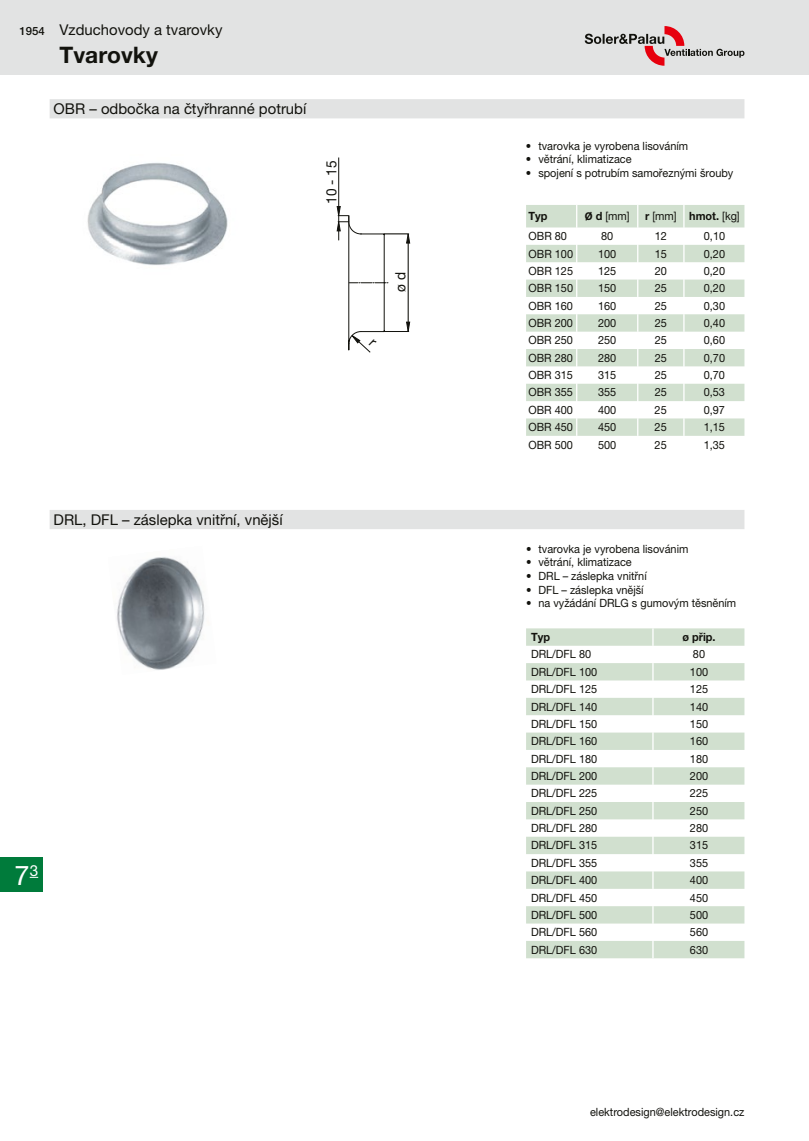
<style>
.page{position:relative;width:809px;height:1141px;background:#fff}
.page>*{position:absolute;margin:0;border:0;box-sizing:border-box;transform-origin:0 0}
.t1{font:27.12px "Helvetica Neue LT Pro";color:#fff}
.t2{font:700 22.75px "Helvetica Neue LT Pro";color:#12120d}
.t3{font:14.88px "Helvetica Neue LT Pro";color:#12120d}
.t4{font:14.17px "Helvetica Neue LT Pro";color:#12120d;scale:.96 1}
.t5{font:11.38px "Helvetica Neue LT Pro";color:#12120d;scale:.96 1}
.t6{font:700 11.38px "Helvetica Neue LT Pro";color:#12120d;scale:.96 1}
.s1{font-weight:500;font-size:11.38px}
.s2{font-family:"Myriad Pro";font-weight:700}
.s3{font-weight:700}
</style>
<div class="page">
<div style="left:0;top:0;width:809px;height:74px;background:#e2e3e3"></div>
<div style="left:0;top:858px;width:42px;height:34px;background:#007b3b"></div>
<svg style="left:584px;top:26px;width:160px;height:40px"></svg>
<div style="left:50px;top:99px;width:694px;height:19px;background:#e2e3e3"></div>
<img style="left:117px;top:557px;width:88px;height:113px">
<svg style="left:526px;top:628px;width:218px;height:330px;fill:#d6e3d4"></svg>
<svg style="left:652px;top:628px;width:1px;height:330px"></svg>
<div style="left:50px;top:510px;width:694px;height:19px;background:#e2e3e3"></div>
<svg style="left:526px;top:205px;width:218px;height:231px;fill:#d1e0cf"></svg>
<svg style="left:576px;top:205px;width:1px;height:231px"></svg>
<svg style="left:637px;top:205px;width:1px;height:231px"></svg>
<svg style="left:683px;top:205px;width:1px;height:231px"></svg>
<img style="left:87px;top:162px;width:141px;height:103px">
<hr style="left:338px;top:158px;width:1px;height:48px;background:#12120d">
<svg style="left:337px;top:206px;width:73px;height:147px"></svg>
<h3 class="t3" style="left:19px;top:21px;width:204px"><span class="s1">1954</span> Vzduchovody a tvarovky</h3>
<h2 class="t2" style="left:60px;top:41px;width:100px">Tvarovky</h2>
<h3 class="t3" style="left:54px;top:100px;width:254px">OBR – odbočka na čtyřhranné potrubí</h3>
<p class="t4" style="left:323px;top:204px;width:47px;rotate:-90deg">10 - 15</p>
<p class="t4" style="left:392px;top:292px;width:22px;rotate:-90deg">ø d</p>
<h3 class="t3" style="left:54px;top:511px;width:230px">DRL, DFL – záslepka vnitřní, vnější</h3>
<h1 class="t1" style="left:15px;top:859px;width:25px">7<sup>3</sup></h1>
<p class="t5" style="left:526px;top:139px;width:171px">• tvarovka je vyrobena lisováním</p>
<p class="t5" style="left:526px;top:153px;width:112px">• větrání, klimatizace</p>
<p class="t5" style="left:526px;top:166px;width:218px">• spojení s potrubím samořeznými šrouby</p>
<p class="t6" style="left:528px;top:209px;width:21px">Typ</p>
<p class="t5" style="left:585px;top:210px;width:48px"><span class="s2">Ø</span> <span class="s3">d</span> [mm]</p>
<p class="t5" style="left:645px;top:209px;width:100px"><span class="s3">r</span> [mm] <span class="s3">hmot.</span> [kg]</p>
<p class="t5" style="left:528px;top:229px;width:42px">OBR 80</p>
<p class="t5" style="left:601px;top:229px;width:14px">80</p>
<p class="t5" style="left:654px;top:229px;width:14px">12</p>
<p class="t5" style="left:704px;top:229px;width:24px">0,10</p>
<p class="t5" style="left:528px;top:247px;width:48px">OBR 100</p>
<p class="t5" style="left:598px;top:247px;width:20px">100</p>
<p class="t5" style="left:654px;top:247px;width:14px">15</p>
<p class="t5" style="left:704px;top:247px;width:24px">0,20</p>
<p class="t5" style="left:528px;top:264px;width:48px">OBR 125</p>
<p class="t5" style="left:598px;top:264px;width:20px">125</p>
<p class="t5" style="left:654px;top:264px;width:14px">20</p>
<p class="t5" style="left:704px;top:264px;width:24px">0,20</p>
<p class="t5" style="left:528px;top:281px;width:48px">OBR 150</p>
<p class="t5" style="left:598px;top:281px;width:20px">150</p>
<p class="t5" style="left:654px;top:281px;width:14px">25</p>
<p class="t5" style="left:703px;top:281px;width:24px">0,20</p>
<p class="t5" style="left:528px;top:299px;width:48px">OBR 160</p>
<p class="t5" style="left:598px;top:299px;width:20px">160</p>
<p class="t5" style="left:654px;top:299px;width:14px">25</p>
<p class="t5" style="left:703px;top:299px;width:24px">0,30</p>
<p class="t5" style="left:528px;top:316px;width:48px">OBR 200</p>
<p class="t5" style="left:598px;top:316px;width:20px">200</p>
<p class="t5" style="left:654px;top:316px;width:14px">25</p>
<p class="t5" style="left:703px;top:316px;width:24px">0,40</p>
<p class="t5" style="left:528px;top:334px;width:48px">OBR 250</p>
<p class="t5" style="left:598px;top:334px;width:20px">250</p>
<p class="t5" style="left:654px;top:334px;width:14px">25</p>
<p class="t5" style="left:703px;top:334px;width:24px">0,60</p>
<p class="t5" style="left:528px;top:351px;width:48px">OBR 280</p>
<p class="t5" style="left:598px;top:351px;width:20px">280</p>
<p class="t5" style="left:654px;top:351px;width:14px">25</p>
<p class="t5" style="left:703px;top:351px;width:24px">0,70</p>
<p class="t5" style="left:528px;top:368px;width:48px">OBR 315</p>
<p class="t5" style="left:598px;top:368px;width:20px">315</p>
<p class="t5" style="left:654px;top:368px;width:14px">25</p>
<p class="t5" style="left:703px;top:368px;width:24px">0,70</p>
<p class="t5" style="left:528px;top:386px;width:48px">OBR 355</p>
<p class="t5" style="left:598px;top:386px;width:20px">355</p>
<p class="t5" style="left:654px;top:386px;width:14px">25</p>
<p class="t5" style="left:703px;top:386px;width:24px">0,53</p>
<p class="t5" style="left:528px;top:403px;width:48px">OBR 400</p>
<p class="t5" style="left:598px;top:403px;width:20px">400</p>
<p class="t5" style="left:654px;top:403px;width:14px">25</p>
<p class="t5" style="left:703px;top:403px;width:24px">0,97</p>
<p class="t5" style="left:528px;top:420px;width:48px">OBR 450</p>
<p class="t5" style="left:598px;top:420px;width:20px">450</p>
<p class="t5" style="left:654px;top:420px;width:14px">25</p>
<p class="t5" style="left:703px;top:420px;width:24px">1,15</p>
<p class="t5" style="left:528px;top:438px;width:48px">OBR 500</p>
<p class="t5" style="left:598px;top:438px;width:20px">500</p>
<p class="t5" style="left:654px;top:438px;width:14px">25</p>
<p class="t5" style="left:703px;top:438px;width:24px">1,35</p>
<p class="t5" style="left:526px;top:542px;width:171px">• tvarovka je vyrobena lisovánim</p>
<p class="t5" style="left:526px;top:556px;width:112px">• větrání, klimatizace</p>
<p class="t5" style="left:526px;top:569px;width:127px">• DRL – záslepka vnitřní</p>
<p class="t5" style="left:526px;top:583px;width:124px">• DFL – záslepka vnější</p>
<p class="t5" style="left:526px;top:597px;width:220px">• na vyžádání DRLG s gumovým těsněním</p>
<p class="t6" style="left:531px;top:630px;width:21px">Typ</p>
<p class="t6" style="left:682px;top:630px;width:36px">ø přip.</p>
<p class="t5" style="left:531px;top:648px;width:64px">DRL/DFL 80</p>
<p class="t5" style="left:693px;top:648px;width:14px">80</p>
<p class="t5" style="left:531px;top:665px;width:70px">DRL/DFL 100</p>
<p class="t5" style="left:690px;top:665px;width:20px">100</p>
<p class="t5" style="left:531px;top:682px;width:70px">DRL/DFL 125</p>
<p class="t5" style="left:690px;top:682px;width:20px">125</p>
<p class="t5" style="left:531px;top:700px;width:70px">DRL/DFL 140</p>
<p class="t5" style="left:690px;top:700px;width:20px">140</p>
<p class="t5" style="left:531px;top:717px;width:70px">DRL/DFL 150</p>
<p class="t5" style="left:690px;top:717px;width:20px">150</p>
<p class="t5" style="left:531px;top:734px;width:70px">DRL/DFL 160</p>
<p class="t5" style="left:690px;top:734px;width:20px">160</p>
<p class="t5" style="left:531px;top:752px;width:70px">DRL/DFL 180</p>
<p class="t5" style="left:690px;top:752px;width:20px">180</p>
<p class="t5" style="left:531px;top:769px;width:70px">DRL/DFL 200</p>
<p class="t5" style="left:690px;top:769px;width:20px">200</p>
<p class="t5" style="left:531px;top:787px;width:70px">DRL/DFL 225</p>
<p class="t5" style="left:690px;top:787px;width:20px">225</p>
<p class="t5" style="left:531px;top:804px;width:70px">DRL/DFL 250</p>
<p class="t5" style="left:690px;top:804px;width:20px">250</p>
<p class="t5" style="left:531px;top:821px;width:70px">DRL/DFL 280</p>
<p class="t5" style="left:690px;top:821px;width:20px">280</p>
<p class="t5" style="left:531px;top:839px;width:70px">DRL/DFL 315</p>
<p class="t5" style="left:690px;top:839px;width:20px">315</p>
<p class="t5" style="left:531px;top:856px;width:70px">DRL/DFL 355</p>
<p class="t5" style="left:690px;top:856px;width:20px">355</p>
<p class="t5" style="left:531px;top:873px;width:70px">DRL/DFL 400</p>
<p class="t5" style="left:690px;top:873px;width:20px">400</p>
<p class="t5" style="left:531px;top:891px;width:70px">DRL/DFL 450</p>
<p class="t5" style="left:690px;top:891px;width:20px">450</p>
<p class="t5" style="left:531px;top:908px;width:70px">DRL/DFL 500</p>
<p class="t5" style="left:690px;top:908px;width:20px">500</p>
<p class="t5" style="left:531px;top:925px;width:70px">DRL/DFL 560</p>
<p class="t5" style="left:690px;top:925px;width:20px">560</p>
<p class="t5" style="left:531px;top:943px;width:70px">DRL/DFL 630</p>
<p class="t5" style="left:690px;top:943px;width:20px">630</p>
<p class="t5" style="left:590px;top:1105px;width:162px">elektrodesign@elektrodesign.cz</p>
</div>
